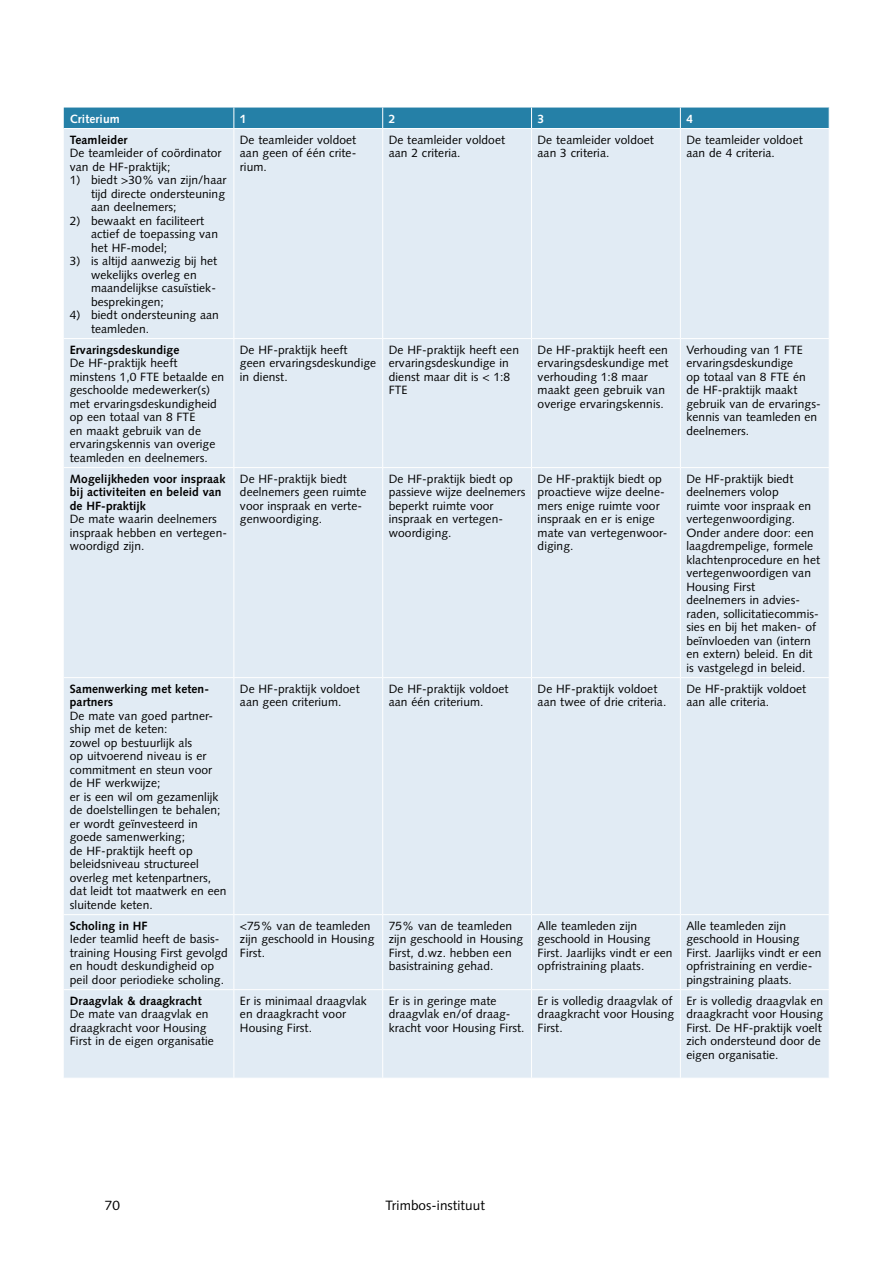
<style>
.page{position:relative;width:893px;height:1263px;background:#fff}
.page>*{position:absolute;margin:0;border:0;box-sizing:border-box;transform-origin:0 0}
.t1{font:13.5px "Syntax LT Pro";letter-spacing:.005em;color:#000}
.t2{font:12px/13.5px "Syntax LT Pro";letter-spacing:.005em;color:#000}
.t3{font:700 12px/13.5px "Syntax LT Pro";letter-spacing:.005em;color:#000}
.t4{font:700 12px "Syntax LT Pro";letter-spacing:.005em;color:#fff}
</style>
<div class="page">
<div style="left:64px;top:129px;width:765px;height:949px;background:#e1ebf4"></div>
<hr style="left:233px;top:129px;width:1px;height:209px;background:#fff">
<hr style="left:382px;top:129px;width:1px;height:209px;background:#fff">
<hr style="left:531px;top:129px;width:1px;height:209px;background:#fff">
<hr style="left:680px;top:129px;width:1px;height:209px;background:#fff">
<hr style="left:233px;top:339px;width:1px;height:128px;background:#fff">
<hr style="left:382px;top:339px;width:1px;height:128px;background:#fff">
<hr style="left:531px;top:339px;width:1px;height:128px;background:#fff">
<hr style="left:680px;top:339px;width:1px;height:128px;background:#fff">
<hr style="left:233px;top:468px;width:1px;height:209px;background:#fff">
<hr style="left:382px;top:468px;width:1px;height:209px;background:#fff">
<hr style="left:531px;top:468px;width:1px;height:209px;background:#fff">
<hr style="left:680px;top:468px;width:1px;height:209px;background:#fff">
<hr style="left:233px;top:678px;width:1px;height:236px;background:#fff">
<hr style="left:382px;top:678px;width:1px;height:236px;background:#fff">
<hr style="left:531px;top:678px;width:1px;height:236px;background:#fff">
<hr style="left:680px;top:678px;width:1px;height:236px;background:#fff">
<hr style="left:233px;top:915px;width:1px;height:74px;background:#fff">
<hr style="left:382px;top:915px;width:1px;height:74px;background:#fff">
<hr style="left:531px;top:915px;width:1px;height:74px;background:#fff">
<hr style="left:680px;top:915px;width:1px;height:74px;background:#fff">
<hr style="left:233px;top:990px;width:1px;height:88px;background:#fff">
<hr style="left:382px;top:990px;width:1px;height:88px;background:#fff">
<hr style="left:531px;top:990px;width:1px;height:88px;background:#fff">
<hr style="left:680px;top:990px;width:1px;height:88px;background:#fff">
<hr style="left:64px;top:338px;width:170px;height:1px;background:#fff">
<hr style="left:234px;top:338px;width:149px;height:1px;background:#fff">
<hr style="left:383px;top:338px;width:148px;height:1px;background:#fff">
<hr style="left:531px;top:338px;width:149px;height:1px;background:#fff">
<hr style="left:680px;top:338px;width:150px;height:1px;background:#fff">
<hr style="left:64px;top:467px;width:170px;height:1px;background:#fff">
<hr style="left:234px;top:467px;width:149px;height:1px;background:#fff">
<hr style="left:383px;top:467px;width:148px;height:1px;background:#fff">
<hr style="left:531px;top:467px;width:149px;height:1px;background:#fff">
<hr style="left:680px;top:467px;width:150px;height:1px;background:#fff">
<hr style="left:64px;top:677px;width:170px;height:1px;background:#fff">
<hr style="left:234px;top:677px;width:149px;height:1px;background:#fff">
<hr style="left:383px;top:677px;width:148px;height:1px;background:#fff">
<hr style="left:531px;top:677px;width:149px;height:1px;background:#fff">
<hr style="left:680px;top:677px;width:150px;height:1px;background:#fff">
<hr style="left:64px;top:914px;width:170px;height:1px;background:#fff">
<hr style="left:234px;top:914px;width:149px;height:1px;background:#fff">
<hr style="left:383px;top:914px;width:148px;height:1px;background:#fff">
<hr style="left:531px;top:914px;width:149px;height:1px;background:#fff">
<hr style="left:680px;top:914px;width:150px;height:1px;background:#fff">
<hr style="left:64px;top:989px;width:170px;height:1px;background:#fff">
<hr style="left:234px;top:989px;width:149px;height:1px;background:#fff">
<hr style="left:383px;top:989px;width:148px;height:1px;background:#fff">
<hr style="left:531px;top:989px;width:149px;height:1px;background:#fff">
<hr style="left:680px;top:989px;width:150px;height:1px;background:#fff">
<div style="left:64px;top:108px;width:766px;height:21px;background:#2580a7"></div>
<p class="t4" style="left:70px;top:111px;width:52px">Criterium</p>
<p class="t4" style="left:240px;top:111px;width:8px">1</p>
<p class="t4" style="left:389px;top:111px;width:8px">2</p>
<p class="t4" style="left:538px;top:111px;width:8px">3</p>
<p class="t4" style="left:686px;top:111px;width:8px">4</p>
<p class="t3" style="left:70px;top:133px;width:59px">Teamleider</p>
<p class="t2" style="left:70px;top:146px;width:153px">De teamleider of coördinator van de HF-praktijk;</p>
<p class="t2" style="left:91px;top:173px;width:137px;text-indent:-21px">1) biedt &gt;30% van zijn/haar tijd directe ondersteuning aan deelnemers;</p>
<p class="t2" style="left:91px;top:214px;width:128px;text-indent:-21px">2) bewaakt en faciliteert actief de toepassing van het HF-model;</p>
<p class="t2" style="left:91px;top:254px;width:128px;text-indent:-21px">3) is altijd aanwezig bij het wekelijks overleg en maandelijkse casuïstiek&shy;besprekingen;</p>
<p class="t2" style="left:91px;top:308px;width:129px;text-indent:-21px">4) biedt ondersteuning aan teamleden.</p>
<p class="t2" style="left:240px;top:133px;width:118px;text-align:justify">De teamleider voldoet aan geen of één crite&shy;rium.</p>
<p class="t2" style="left:389px;top:133px;width:118px">De teamleider voldoet aan 2 criteria.</p>
<p class="t2" style="left:538px;top:133px;width:118px">De teamleider voldoet aan 3 criteria.</p>
<p class="t2" style="left:686px;top:133px;width:118px">De teamleider voldoet aan de 4 criteria.</p>
<p class="t3" style="left:70px;top:343px;width:111px">Ervaringsdeskundige</p>
<p class="t2" style="left:70px;top:356px;width:156px">De HF-praktijk heeft minstens 1,0 FTE betaalde en geschoolde medewerker(s) met ervaringsdeskundigheid op een totaal van 8 FTE<br>en maakt gebruik van de ervaringskennis van overige teamleden en deelnemers.</p>
<p class="t3" style="left:70px;top:472px;width:157px">Mogelijkheden voor inspraak bij activiteiten en beleid van de HF-praktijk</p>
<p class="t2" style="left:70px;top:512px;width:159px">De mate waarin deelnemers inspraak hebben en vertegen&shy;woordigd zijn.</p>
<p class="t3" style="left:70px;top:682px;width:141px">Samenwerking met keten&shy;partners</p>
<p class="t2" style="left:70px;top:709px;width:158px">De mate van goed partner&shy;ship met de keten:<br>zowel op bestuurlijk als<br>op uitvoerend niveau is er commitment en steun voor de HF werkwijze;<br>er is een wil om gezamenlijk de doelstellingen te behalen; er wordt geïnvesteerd in goede samenwerking;<br>de HF-praktijk heeft op beleidsniveau structureel overleg met ketenpartners, dat leidt tot maatwerk en een sluitende keten.</p>
<p class="t3" style="left:70px;top:919px;width:79px">Scholing in HF</p>
<p class="t2" style="left:70px;top:932px;width:160px">Ieder teamlid heeft de basis&shy;training Housing First gevolgd en houdt deskundigheid op peil door periodieke scholing.</p>
<p class="t3" style="left:70px;top:994px;width:133px">Draagvlak &amp; draagkracht</p>
<p class="t2" style="left:70px;top:1007px;width:146px">De mate van draagvlak en draagkracht voor Housing<br>First in de eigen organisatie</p>
<p class="t2" style="left:240px;top:343px;width:138px">De HF-praktijk heeft<br>geen ervaringsdeskundige in dienst.</p>
<p class="t2" style="left:389px;top:343px;width:132px">De HF-praktijk heeft een ervaringsdeskundige in dienst maar dit is &lt; 1:8<br>FTE</p>
<p class="t2" style="left:538px;top:343px;width:132px">De HF-praktijk heeft een ervaringsdeskundige met verhouding 1:8 maar maakt geen gebruik van overige ervaringskennis.</p>
<p class="t2" style="left:686px;top:343px;width:136px">Verhouding van 1 FTE ervaringsdeskundige<br>op totaal van 8 FTE én de HF-praktijk maakt gebruik van de ervarings&shy;kennis van teamleden en deelnemers.</p>
<p class="t2" style="left:240px;top:472px;width:128px">De HF-praktijk biedt deelnemers geen ruimte voor inspraak en verte&shy;genwoordiging.</p>
<p class="t2" style="left:389px;top:472px;width:138px">De HF-praktijk biedt op passieve wijze deelnemers beperkt ruimte voor inspraak en vertegen&shy;woordiging.</p>
<p class="t2" style="left:538px;top:472px;width:131px">De HF-praktijk biedt op proactieve wijze deelne&shy;mers enige ruimte voor inspraak en er is enige mate van vertegenwoor&shy;diging.</p>
<p class="t2" style="left:686px;top:472px;width:135px">De HF-praktijk biedt deelnemers volop<br>ruimte voor inspraak en vertegenwoordiging.<br>Onder andere door: een laagdrempelige, formele klachtenprocedure en het vertegenwoordigen van<br>Housing First<br>deelnemers in advies&shy;raden, sollicitatiecommis&shy;sies en bij het maken- of beïnvloeden van (intern en extern) beleid. En dit is vastgelegd in beleid.</p>
<p class="t2" style="left:240px;top:682px;width:121px">De HF-praktijk voldoet aan geen criterium.</p>
<p class="t2" style="left:389px;top:682px;width:121px">De HF-praktijk voldoet aan één criterium.</p>
<p class="t2" style="left:538px;top:682px;width:130px">De HF-praktijk voldoet aan twee of drie criteria.</p>
<p class="t2" style="left:686px;top:682px;width:121px">De HF-praktijk voldoet aan alle criteria.</p>
<p class="t2" style="left:240px;top:919px;width:136px">&lt;75% van de teamleden zijn geschoold in Housing<br>First.</p>
<p class="t2" style="left:389px;top:919px;width:136px">75% van de teamleden zijn geschoold in Housing<br>First, d.wz. hebben een basistraining gehad.</p>
<p class="t2" style="left:538px;top:919px;width:137px">Alle teamleden zijn geschoold in Housing<br>First. Jaarlijks vindt er een opfristraining plaats.</p>
<p class="t2" style="left:686px;top:919px;width:137px">Alle teamleden zijn geschoold in Housing<br>First. Jaarlijks vindt er een opfristraining en verdie&shy;pingstraining plaats.</p>
<p class="t2" style="left:240px;top:994px;width:128px">Er is minimaal draagvlak en draagkracht voor<br>Housing First.</p>
<p class="t2" style="left:389px;top:994px;width:137px">Er is in geringe mate draagvlak en/of draag&shy;kracht voor Housing First.</p>
<p class="t2" style="left:538px;top:994px;width:138px">Er is volledig draagvlak of draagkracht voor Housing<br>First.</p>
<p class="t2" style="left:686px;top:994px;width:138px">Er is volledig draagvlak en draagkracht voor Housing<br>First. De HF-praktijk voelt zich ondersteund door de eigen organisatie.</p>
<p class="t1" style="left:105px;top:1197px;width:17px">70</p>
<p class="t1" style="left:385px;top:1197px;width:101px">Trimbos-instituut</p>
</div>
